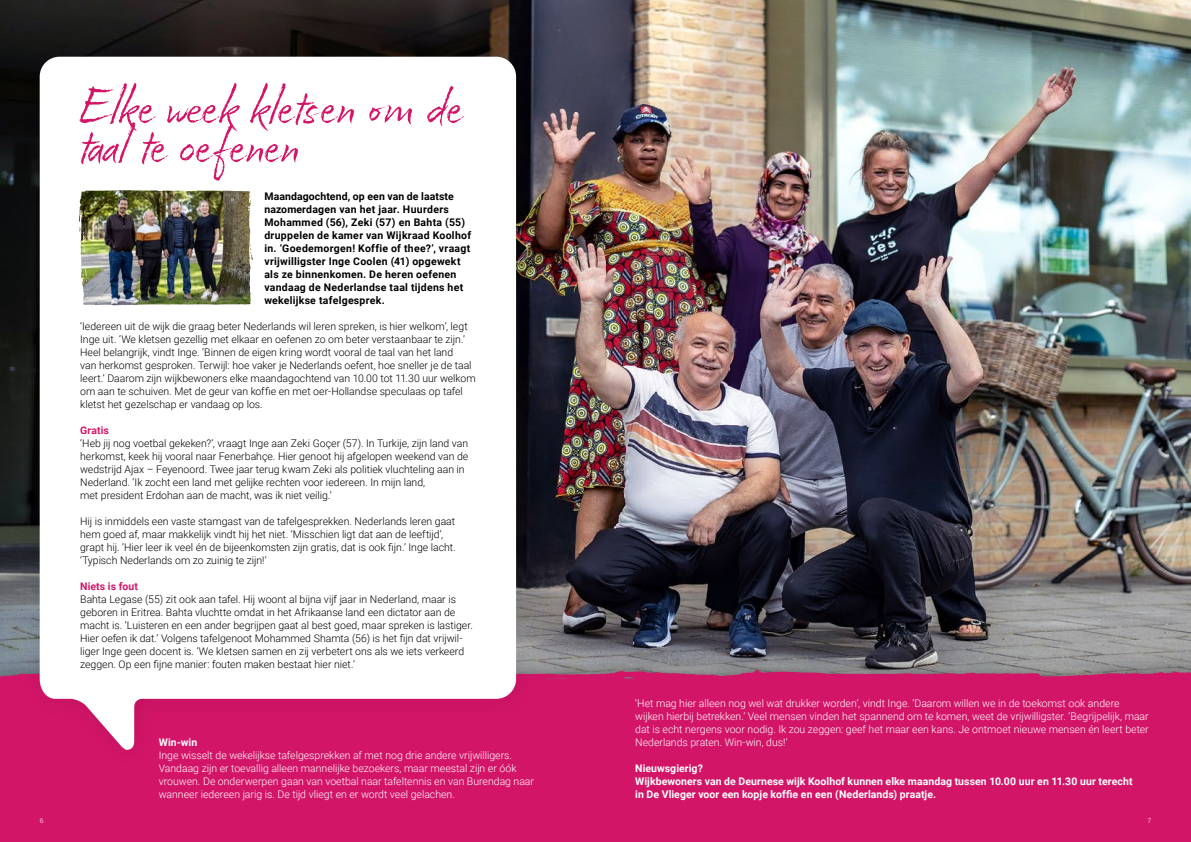
<style>
.page{position:relative;width:1191px;height:842px;background:#fff}
.page>*{position:absolute;margin:0;border:0;box-sizing:border-box;transform-origin:0 0}
.t1{font:55px/39px "Cherry Blossoms";letter-spacing:-.01em;color:#d31568}
.t2{font:300 10.5px/13px "Roboto";color:#000}
.t3{font:300 10.5px/13px "Roboto";color:#fff}
.t4{font:700 10.5px/13px "Roboto";letter-spacing:.025em;color:#000}
.t5{font:700 10.5px/13px "Roboto";letter-spacing:.005em;color:#fff}
.t6{font:700 10.5px "Roboto";letter-spacing:.005em;color:#d31568}
.t7{font:300 7px "Roboto";color:#fff}
</style>
<div class="page">
<img style="left:457px;top:0;width:734px;height:638px">
<svg style="left:0;top:0;width:457px;height:638px;background:#22201f"></svg>
<div style="left:0;top:638px;width:1191px;height:204px;background:#000;opacity:.5"></div>
<div style="left:0;top:668px;width:1191px;height:174px;background:#d31568"></div>
<div style="left:19px;top:36px;width:521px;height:737px;background:#000;opacity:.1"></div>
<svg style="left:40px;top:57px;width:476px;height:693px"></svg>
<img style="left:79px;top:190px;width:47px;height:39px">
<h1 class="t1" style="left:79px;top:83px;width:385px">Elke week kletsen om de taal te oefenen</h1>
<p class="t4" style="left:264px;top:189px;width:208px">Maandagochtend, op een van de laatste nazomerdagen van het jaar. Huurders Mohammed (56), Zeki (57) en Bahta (55) druppelen de kamer van Wijkraad Koolhof in. ‘Goedemorgen! Koffie of thee?’, vraagt vrijwilligster Inge Coolen (41) opgewekt als ze binnenkomen. De heren oefenen vandaag de Nederlandse taal tijdens het wekelijkse tafelgesprek.</p>
<p class="t2" style="left:80px;top:319px;width:397px">‘Iedereen uit de wijk die graag beter Nederlands wil leren spreken, is hier welkom’, legt Inge uit. ‘We kletsen gezellig met elkaar en oefenen zo om beter verstaanbaar te zijn.’ Heel belangrijk, vindt Inge. ‘Binnen de eigen kring wordt vooral de taal van het land<br>van herkomst gesproken. Terwijl: hoe vaker je Nederlands oefent, hoe sneller je de taal leert.’ Daarom zijn wijkbewoners elke maandagochtend van 10.00 tot 11.30 uur welkom om aan te schuiven. Met de geur van koffie en met oer-Hollandse speculaas op tafel kletst het gezelschap er vandaag op los.</p>
<p class="t6" style="left:80px;top:423px;width:30px">Gratis</p>
<p class="t2" style="left:80px;top:436px;width:390px">‘Heb jij nog voetbal gekeken?’, vraagt Inge aan Zeki Goçer (57). In Turkije, zijn land van herkomst, keek hij vooral naar Fenerbahçe. Hier genoot hij afgelopen weekend van de wedstrijd Ajax – Feyenoord. Twee jaar terug kwam Zeki als politiek vluchteling aan in Nederland. ‘Ik zocht een land met gelijke rechten voor iedereen. In mijn land,<br>met president Erdohan aan de macht, was ik niet veilig.’</p>
<p class="t2" style="left:80px;top:514px;width:377px">Hij is inmiddels een vaste stamgast van de tafelgesprekken. Nederlands leren gaat hem goed af, maar makkelijk vindt hij het niet. ‘Misschien ligt dat aan de leeftijd’, grapt hij. ‘Hier leer ik veel én de bijeenkomsten zijn gratis, dat is ook fijn.’ Inge lacht. ‘Typisch Nederlands om zo zuinig te zijn!’</p>
<p class="t6" style="left:80px;top:579px;width:59px">Niets is fout</p>
<p class="t2" style="left:80px;top:592px;width:394px">Bahta Legase (55) zit ook aan tafel. Hij woont al bijna vijf jaar in Nederland, maar is geboren in Eritrea. Bahta vluchtte omdat in het Afrikaanse land een dictator aan de macht is. ‘Luisteren en een ander begrijpen gaat al best goed, maar spreken is lastiger.<br>Hier oefen ik dat.’ Volgens tafelgenoot Mohammed Shamta (56) is het fijn dat vrijwil&shy;liger Inge geen docent is. ‘We kletsen samen en zij verbetert ons als we iets verkeerd zeggen. Op een fijne manier: fouten maken bestaat hier niet.’</p>
<p class="t5" style="left:159px;top:735px;width:40px">Win-win</p>
<p class="t3" style="left:159px;top:748px;width:377px">Inge wisselt de wekelijkse tafelgesprekken af met nog drie andere vrijwilligers.<br>Vandaag zijn er toevallig alleen mannelijke bezoekers, maar meestal zijn er óók vrouwen. De onderwerpen gaan van voetbal naar tafeltennis en van Burendag naar wanneer iedereen jarig is. De tijd vliegt en er wordt veel gelachen.</p>
<p class="t3" style="left:635px;top:696px;width:515px">‘Het mag hier alleen nog wel wat drukker worden’, vindt Inge. ‘Daarom willen we in de toekomst ook andere wijken hierbij betrekken.’ Veel mensen vinden het spannend om te komen, weet de vrijwilligster. ‘Begrijpelijk, maar dat is echt nergens voor nodig. Ik zou zeggen: geef het maar een kans. Je ontmoet nieuwe mensen én leert beter Nederlands praten. Win-win, dus!’</p>
<p class="t5" style="left:635px;top:761px;width:499px">Nieuwsgierig?<br>Wijkbewoners van de Deurnese wijk Koolhof kunnen elke maandag tussen 10.00 uur en 11.30 uur terecht in De Vlieger voor een kopje koffie en een (Nederlands) praatje.</p>
<p class="t7" style="left:40px;top:816px;width:5px">6</p>
<p class="t7" style="left:1147px;top:816px;width:5px">7</p>
</div>
